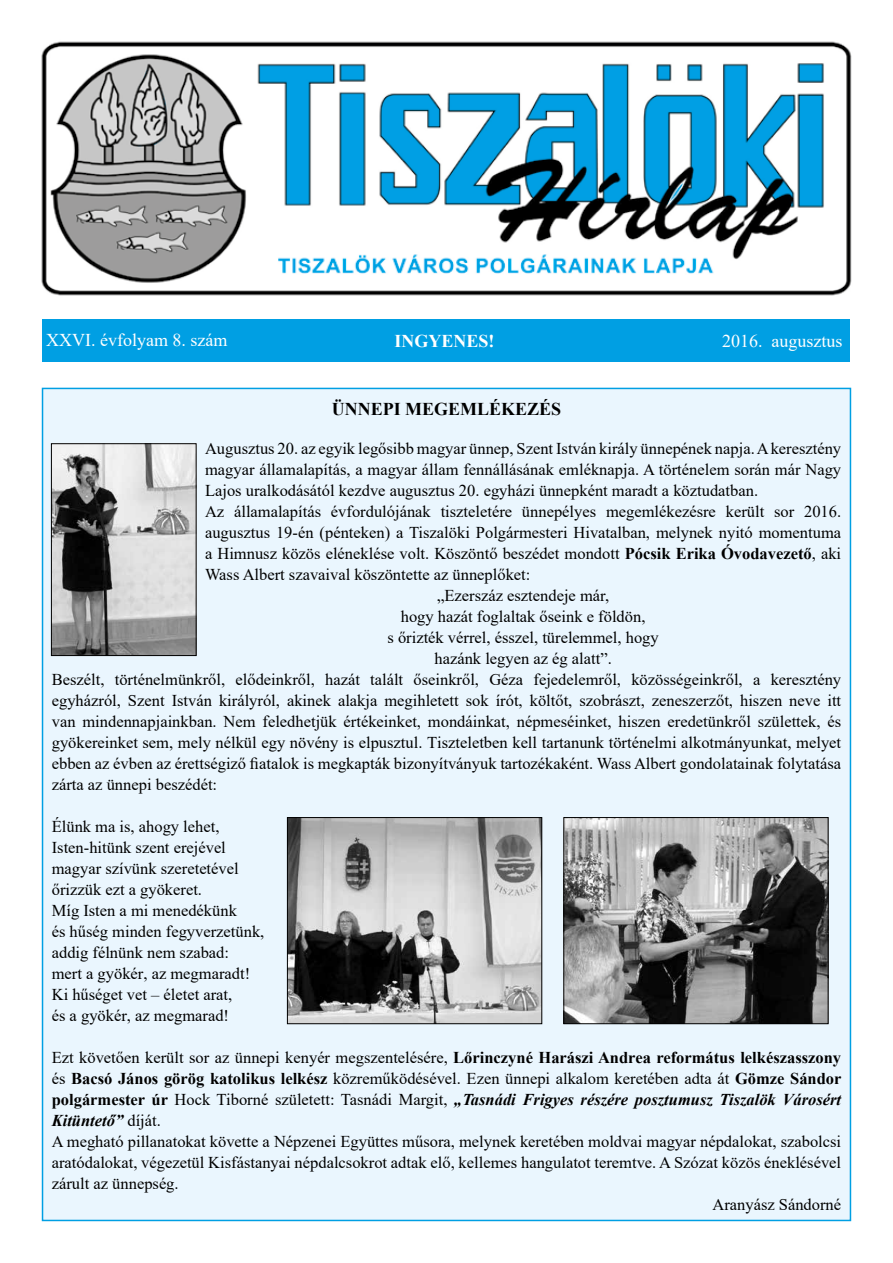
<style>
.page{position:relative;width:893px;height:1263px;background:#fff}
.page>*{position:absolute;margin:0;border:0;box-sizing:border-box;transform-origin:0 0}
.t1{font:18px "Times New Roman";color:#fff}
.t2{font:700 18px "Times New Roman";color:#000}
.t3{font:700 18px "Times New Roman";color:#fff}
.t4{font:16.5px/21px "Times New Roman";color:#000}
.t5{font:italic 700 16.5px "Times New Roman";color:#000}
.s1{font-weight:700}
.s2{font-style:normal}
.s3{font-weight:400;font-style:normal}
</style>
<div class="page">
<div style="left:43px;top:319px;width:807px;height:42px;background:#009fe3"></div>
<img style="left:41px;top:41px;width:811px;height:255px">
<div style="left:43px;top:388px;width:807px;height:832px;background:#eaf6fe"></div>
<img style="left:289px;top:819px;width:251px;height:203px">
<div style="left:287px;top:817px;width:255px;height:207px;border:1px solid #000"></div>
<img style="left:53px;top:445px;width:142px;height:209px">
<div style="left:51px;top:443px;width:146px;height:213px;border:1px solid #000"></div>
<img style="left:565px;top:819px;width:261px;height:203px">
<div style="left:563px;top:817px;width:265px;height:207px;border:1px solid #000"></div>
<p class="t1" style="left:46px;top:327px;width:183px">XXVI. évfolyam 8. szám</p>
<p class="t3" style="left:394px;top:328px;width:102px">INGYENES!</p>
<p class="t1" style="left:722px;top:328px;width:122px">2016. augusztus</p>
<p class="t2" style="left:332px;top:395px;width:231px">ÜNNEPI MEGEMLÉKEZÉS</p>
<p class="t4" style="left:205px;top:437px;width:638px">Augusztus 20. az egyik legősibb magyar ünnep, Szent István király ünnepének napja. A keresztény</p>
<p class="t4" style="left:205px;top:458px;width:638px">magyar államalapítás, a magyar állam fennállásának emléknapja. A történelem során már Nagy</p>
<p class="t4" style="left:205px;top:479px;width:555px">Lajos uralkodásától kezdve augusztus 20. egyházi ünnepként maradt a köztudatban.</p>
<p class="t4" style="left:205px;top:500px;width:638px">Az államalapítás évfordulójának tiszteletére ünnepélyes megemlékezésre került sor 2016.</p>
<p class="t4" style="left:205px;top:521px;width:638px">augusztus 19-én (pénteken) a Tiszalöki Polgármesteri Hivatalban, melynek nyitó momentuma</p>
<p class="t4" style="left:205px;top:542px;width:638px">a Himnusz közös eléneklése volt. Köszöntő beszédet mondott <span class="s1">Pócsik Erika Óvodavezető</span>, aki</p>
<p class="t4" style="left:205px;top:563px;width:327px">Wass Albert szavaival köszöntette az ünneplőket:</p>
<p class="t4" style="left:437px;top:584px;width:174px">„Ezerszáz esztendeje már,</p>
<p class="t4" style="left:401px;top:605px;width:246px">hogy hazát foglaltak őseink e földön,</p>
<p class="t4" style="left:387px;top:626px;width:273px">s őrizték vérrel, ésszel, türelemmel, hogy</p>
<p class="t4" style="left:434px;top:647px;width:179px">hazánk legyen az ég alatt”.</p>
<p class="t4" style="left:52px;top:668px;width:791px">Beszélt, történelmünkről, elődeinkről, hazát talált őseinkről, Géza fejedelemről, közösségeinkről, a keresztény</p>
<p class="t4" style="left:52px;top:689px;width:791px">egyházról, Szent István királyról, akinek alakja megihletett sok írót, költőt, szobrászt, zeneszerzőt, hiszen neve itt</p>
<p class="t4" style="left:52px;top:710px;width:791px">van mindennapjainkban. Nem feledhetjük értékeinket, mondáinkat, népmeséinket, hiszen eredetünkről születtek, és</p>
<p class="t4" style="left:52px;top:731px;width:791px">gyökereinket sem, mely nélkül egy növény is elpusztul. Tiszteletben kell tartanunk történelmi alkotmányunkat, melyet</p>
<p class="t4" style="left:52px;top:752px;width:791px">ebben az évben az érettségiző fiatalok is megkapták bizonyítványuk tartozékaként. Wass Albert gondolatainak folytatása</p>
<p class="t4" style="left:52px;top:773px;width:167px">zárta az ünnepi beszédét:</p>
<p class="t4" style="left:52px;top:815px;width:214px">Élünk ma is, ahogy lehet,<br>Isten-hitünk szent erejével magyar szívünk szeretetével őrizzük ezt a gyökeret.<br>Míg Isten a mi menedékünk<br>és hűség minden fegyverzetünk, addig félnünk nem szabad:<br>mert a gyökér, az megmaradt!<br>Ki hűséget vet – életet arat,<br>és a gyökér, az megmarad!</p>
<p class="t4" style="left:52px;top:1046px;width:791px">Ezt követően került sor az ünnepi kenyér megszentelésére, <span class="s1">Lőrinczyné Harászi Andrea református lelkészasszony</span></p>
<p class="t4" style="left:52px;top:1067px;width:791px">és <span class="s1">Bacsó János görög katolikus lelkész</span> közreműködésével. Ezen ünnepi alkalom keretében adta át <span class="s1">Gömze Sándor</span></p>
<p class="t5" style="left:52px;top:1088px;width:791px"><span class="s2">polgármester úr</span> <span class="s3">Hock Tiborné született: Tasnádi Margit,</span> „Tasnádi Frigyes részére posztumusz Tiszalök Városért</p>
<p class="t5" style="left:52px;top:1109px;width:111px">Kitüntető” <span class="s3">díját.</span></p>
<p class="t4" style="left:52px;top:1130px;width:791px">A megható pillanatokat követte a Népzenei Együttes műsora, melynek keretében moldvai magyar népdalokat, szabolcsi</p>
<p class="t4" style="left:52px;top:1151px;width:791px">aratódalokat, végezetül Kisfástanyai népdalcsokrot adtak elő, kellemes hangulatot teremtve. A Szózat közös éneklésével</p>
<p class="t4" style="left:52px;top:1172px;width:128px">zárult az ünnepség.</p>
<p class="t4" style="left:712px;top:1193px;width:130px">Aranyász Sándorné</p>
</div>
